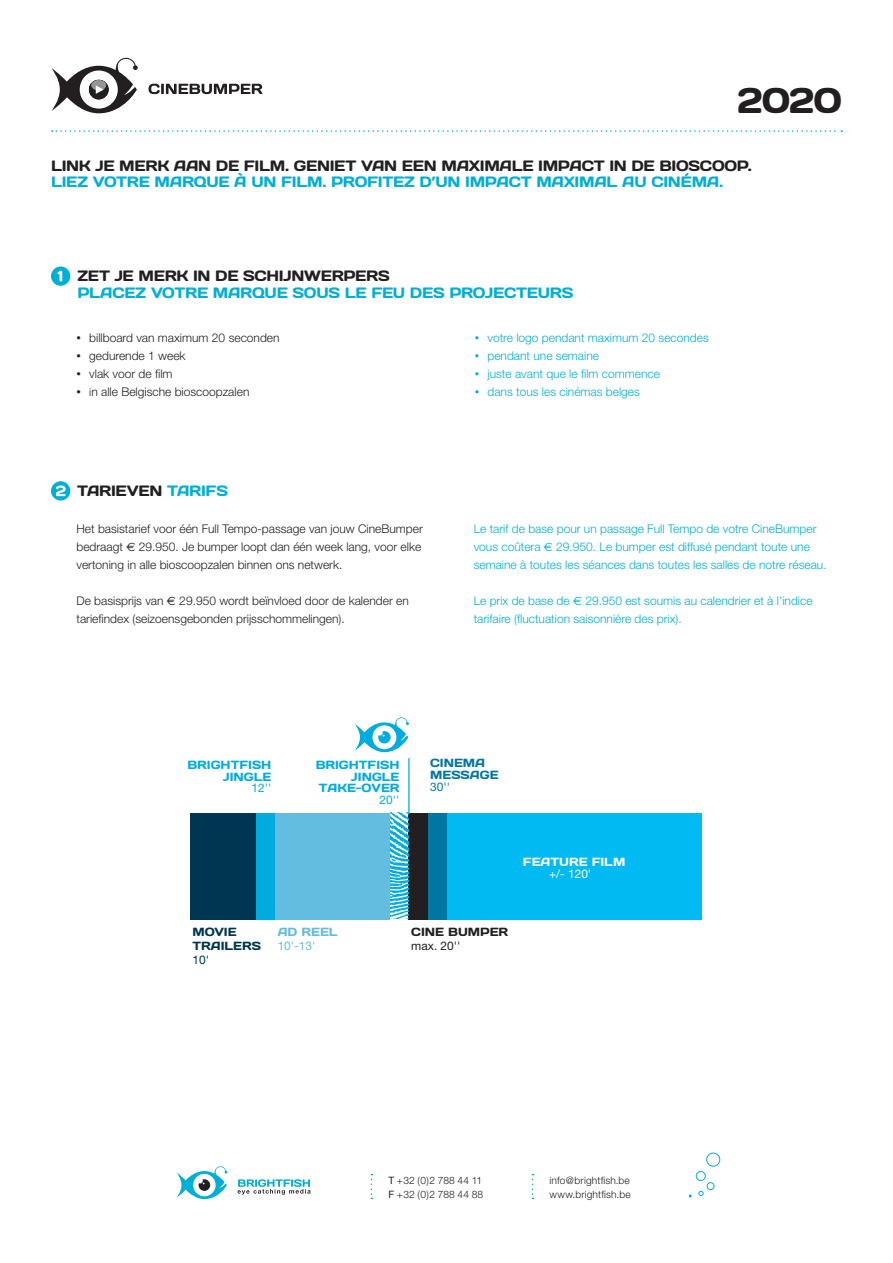
<style>
.page{position:relative;width:893px;height:1263px;background:#fff}
.page>*{position:absolute;margin:0;border:0;box-sizing:border-box;transform-origin:0 0}
.Titel_plus{font:expanded 35.85px "Days";color:#231f20}
.Titel_plus-2{font:expanded 15px/16.5px "Days";letter-spacing:-.02em;color:#00afd5}
.Titel_plus-3{font:expanded 15px "Days";letter-spacing:-.02em;color:#231f20}
.body{font:300 12px/18px "Helvetica Neue CE";color:#00afd5}
.body-2{font:300 12px/18px "Helvetica Neue CE";color:#231f20}
.t1{font:expanded 11.85px/11.9px "Days";color:#00acdd;text-align:right}
.t2{font:expanded 11.85px/12px "Days";color:#fff}
.t3{font:expanded 11.85px/14.2px "Days";color:#231f20}
.t4{font:expanded 11.85px/11.9px "Days";color:#0076a3}
.t5{font:expanded 11.85px/14.2px "Days";color:#003652}
.t6{font:11.85px/14.2px "Helvetica Neue";color:#62bde0}
.t7{font:300 10.2px/13.5px "Helvetica Neue CE";letter-spacing:.015em;color:#231f20}
.s1{color:#231f20}
.s2{font-size:9px}
.s3{font-size:11.25px}
.s4{color:#00afd5}
.s5{font-family:"Euro Sans";font-weight:400}
.s6{font-family:"Helvetica Neue";font-stretch:normal}
.s7{font-family:"Days";font-stretch:expanded}
.s8{font-weight:400}
</style>
<div class="page">
<svg style="left:51px;top:58px;width:87px;height:55px"></svg>
<svg style="left:149px;top:84px;width:114px;height:10px"></svg>
<svg style="left:52px;top:130px;width:790px;height:2px"></svg>
<svg style="left:238px;top:1179px;width:73px;height:16px"></svg>
<svg style="left:176px;top:1166px;width:51px;height:33px"></svg>
<svg style="left:532px;top:1174px;width:2px;height:25px"></svg>
<svg style="left:371px;top:1174px;width:1px;height:25px"></svg>
<svg style="left:698px;top:1191px;width:5px;height:5px"></svg>
<div style="left:707px;top:1182px;width:7px;height:8px;border:1px solid #00afd5;border-radius:50%"></div>
<div style="left:696px;top:1171px;width:10px;height:10px;border:1px solid #00afd5;border-radius:50%"></div>
<div style="left:706px;top:1153px;width:14px;height:13px;border:1px solid #00afd5;border-radius:50%"></div>
<svg style="left:51px;top:266px;width:19px;height:20px"></svg>
<svg style="left:57px;top:271px;width:5px;height:10px"></svg>
<div style="left:51px;top:481px;width:19px;height:19px;background:#00afd5;border-radius:50%"></div>
<svg style="left:56px;top:485px;width:10px;height:11px"></svg>
<div style="left:190px;top:813px;width:71px;height:106px;background:#003652"></div>
<div style="left:447px;top:813px;width:255px;height:106px;background:#00baf1"></div>
<div style="left:259px;top:813px;width:131px;height:106px;background:#62bde0"></div>
<div style="left:256px;top:813px;width:18px;height:106px;background:#00acdd"></div>
<div style="left:409px;top:813px;width:20px;height:106px;background:#231f20"></div>
<div style="left:428px;top:813px;width:19px;height:106px;background:#0076a3"></div>
<hr style="left:390px;top:812px;width:19px;height:3px;background:#00acdd">
<hr style="left:408px;top:758px;width:2px;height:56px;background:#00acdd">
<svg style="left:355px;top:717px;width:54px;height:35px"></svg>
<p class="Titel_plus" style="left:738px;top:78px;width:106px">2020</p>
<p class="Titel_plus-3" style="left:51px;top:156px;width:702px">LINK JE MERK AAN DE FILM. GENIET VAN EEN MAXIMALE IMPACT IN DE BIOSCOOP.</p>
<p class="Titel_plus-2" style="left:51px;top:173px;width:674px">LIEZ VOTRE MARQUE À UN FILM. PROFITEZ D’UN IMPACT MAXIMAL AU CINÉMA.</p>
<p class="Titel_plus-2" style="left:77px;top:267px;width:497px"><span class="s1">ZET JE MERK IN DE SCHIJNWERPERS<br></span>PLACEZ VOTRE MARQUE SOUS LE FEU DES PROJECTEURS</p>
<p class="body-2" style="left:77px;top:328px;width:205px"><span class="s2">•</span> billboard van maximum 20 seconden</p>
<p class="body-2" style="left:77px;top:346px;width:111px"><span class="s2">•</span> gedurende 1 week</p>
<p class="body-2" style="left:77px;top:364px;width:98px"><span class="s2">•</span> vlak voor de film</p>
<p class="body-2" style="left:77px;top:382px;width:174px"><span class="s2">•</span> <span class="s3">i</span>n alle Belgische bioscoopzalen</p>
<p class="body" style="left:475px;top:328px;width:236px"><span class="s2">•</span> votre logo pendant maximum 20 secondes</p>
<p class="body" style="left:475px;top:346px;width:126px"><span class="s2">•</span> pendant une semaine</p>
<p class="body" style="left:475px;top:364px;width:187px"><span class="s2">•</span> juste avant que le film commence</p>
<p class="body" style="left:475px;top:382px;width:167px"><span class="s2">•</span> dans tous les cinémas belges</p>
<p class="Titel_plus-3" style="left:77px;top:481px;width:153px">TARIEVEN <span class="s4">TARIFS</span></p>
<p class="body-2" style="left:77px;top:519px;width:348px">Het basistarief voor één Full Tempo-passage van jouw CineBumper bedraagt <span class="s5">€</span> 29.950. Je bumper loopt dan één week lang, voor elke vertoning in alle bioscoopzalen binnen ons netwerk.</p>
<p class="body-2" style="left:77px;top:591px;width:334px">De basisprijs van <span class="s5">€</span> 29.950 wordt beïnvloed door de kalender en tariefindex (seizoensgebonden prijsschommelingen).</p>
<p class="body" style="left:474px;top:519px;width:354px">Le tarif de base pour un passage Full Tempo de votre CineBumper vous coûtera <span class="s5">€</span> 29.950. Le bumper est diffusé pendant toute une semaine à toutes les séances dans toutes les salles de notre réseau.</p>
<p class="body" style="left:474px;top:591px;width:340px">Le prix de base de <span class="s5">€</span> 29.950 est soumis au calendrier et à l’indice tarifaire (fluctuation saisonnière des prix).</p>
<p class="t1" style="left:187px;top:758px;width:85px">BRIGHTFISH<br>JINGLE<br><span class="s6">12''</span></p>
<p class="t1" style="left:316px;top:758px;width:85px">BRIGHTFISH<br>JINGLE<br>TAKE-OVER<br><span class="s6">20''</span></p>
<p class="t4" style="left:430px;top:756px;width:70px">CINEMA<br>MESSAGE<br><span class="s6">30''</span></p>
<p class="t5" style="left:192px;top:924px;width:70px">MOVIE<br>TRAILERS<br><span class="s6">10'</span></p>
<p class="t6" style="left:278px;top:925px;width:62px"><span class="s7">AD REEL<br></span>10'-13'</p>
<p class="t2" style="left:549px;top:855px;width:78px;text-indent:-26px">FEATURE FILM <span class="s6">+/- 120'</span></p>
<p class="t3" style="left:411px;top:924px;width:98px">CINE BUMPER <span class="s6">max. 20''</span></p>
<p class="t7" style="left:388px;top:1174px;width:96px"><span class="s8">T</span> +32 (0)2 788 44 11<br><span class="s8">F</span> +32 (0)2 788 44 88</p>
<p class="t7" style="left:549px;top:1174px;width:83px">info@brightfish.be www.brightfish.be</p>
</div>
